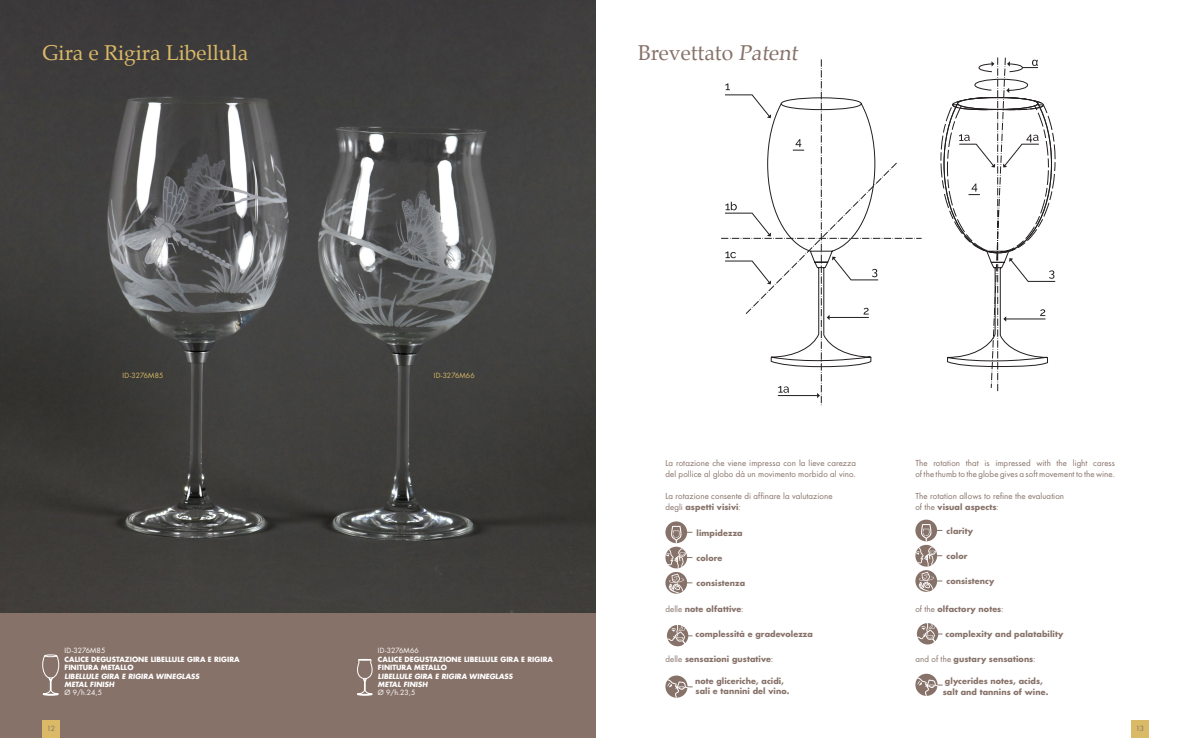
<style>
.page{position:relative;width:1191px;height:738px;background:#fff}
.page>*{position:absolute;margin:0;border:0;box-sizing:border-box;transform-origin:0 0}
.t1{font:21px "Palatino";color:#dab967}
.t2{font:21px "Palatino";color:#877269}
.t3{font:700 8px "Futura";letter-spacing:.01em;color:#877269}
.t4{font:8px/11px "Futura";letter-spacing:.01em;color:#877269}
.t5{font:700 7px "Futura";color:#fff}
.t6{font:7px "Futura";letter-spacing:.01em;color:#fff}
.t7{font:7px "Futura";letter-spacing:.015em;color:#dab967}
.t8{font:7px "Futura";color:#877269}
.s1{font-weight:400}
</style>
<div class="page">
<img style="left:0;top:0;width:595px;height:613px">
<div style="left:0;top:613px;width:595px;height:124px;background:#877269"></div>
<div style="left:43px;top:720px;width:17px;height:17px;background:#dab967"></div>
<svg style="left:42px;top:654px;width:17px;height:41px"></svg>
<svg style="left:357px;top:658px;width:16px;height:37px"></svg>
<div style="left:1131px;top:720px;width:17px;height:17px;background:#dab967"></div>
<svg style="left:721px;top:59px;width:201px;height:346px"></svg>
<svg style="left:778px;top:385px;width:11px;height:7px"></svg>
<hr style="left:778px;top:395px;width:39px;height:1px;background:#231f20">
<svg style="left:817px;top:392px;width:3px;height:6px"></svg>
<svg style="left:724px;top:83px;width:154px;height:284px"></svg>
<svg style="left:940px;top:57px;width:115px;height:334px"></svg>
<svg style="left:665px;top:521px;width:22px;height:21px"></svg>
<svg style="left:665px;top:525px;width:27px;height:68px"></svg>
<svg style="left:667px;top:625px;width:25px;height:20px"></svg>
<svg style="left:665px;top:675px;width:22px;height:22px"></svg>
<svg style="left:666px;top:678px;width:26px;height:19px"></svg>
<svg style="left:915px;top:519px;width:22px;height:22px"></svg>
<svg style="left:915px;top:523px;width:27px;height:68px"></svg>
<div style="left:917px;top:622px;width:21px;height:22px;background:#877269;border-radius:50%"></div>
<svg style="left:916px;top:622px;width:26px;height:21px"></svg>
<svg style="left:915px;top:673px;width:22px;height:22px"></svg>
<svg style="left:915px;top:677px;width:27px;height:18px"></svg>
<p class="t1" style="left:43px;top:35px;width:207px">Gira e Rigira Libellula</p>
<p class="t2" style="left:638px;top:35px;width:165px">Brevettato Patent</p>
<p class="t7" style="left:123px;top:370px;width:42px">ID-3276M85</p>
<p class="t7" style="left:434px;top:370px;width:42px">ID-3276M66</p>
<p class="t6" style="left:65px;top:645px;width:42px">ID-3276M85</p>
<p class="t5" style="left:65px;top:653px;width:176px">CALICE DEGUSTAZIONE LIBELLULE GIRA E RIGIRA</p>
<p class="t5" style="left:65px;top:662px;width:70px">FINITURA METALLO</p>
<p class="t5" style="left:65px;top:670px;width:137px">LIBELLULE GIRA E RIGIRA WINEGLASS</p>
<p class="t5" style="left:65px;top:679px;width:52px">METAL FINISH</p>
<p class="t6" style="left:65px;top:687px;width:39px">Ø 9/h.24,5</p>
<p class="t8" style="left:47px;top:723px;width:10px">12</p>
<p class="t6" style="left:378px;top:645px;width:42px">ID-3276M66</p>
<p class="t5" style="left:378px;top:653px;width:176px">CALICE DEGUSTAZIONE LIBELLULE GIRA E RIGIRA</p>
<p class="t5" style="left:378px;top:662px;width:70px">FINITURA METALLO</p>
<p class="t5" style="left:378px;top:670px;width:137px">LIBELLULE GIRA E RIGIRA WINEGLASS</p>
<p class="t5" style="left:378px;top:679px;width:52px">METAL FINISH</p>
<p class="t6" style="left:378px;top:687px;width:39px">Ø 9/h.23,5</p>
<p class="t4" style="left:665px;top:457px;width:192px">La rotazione che viene impressa con la lieve carezza del pollice al globo dà un movimento morbido al vino.</p>
<p class="t4" style="left:665px;top:490px;width:169px">La rotazione consente di affinare la valutazione</p>
<p class="t3" style="left:665px;top:501px;width:77px"><span class="s1">degli</span> aspetti visivi<span class="s1">:</span></p>
<p class="t3" style="left:696px;top:527px;width:47px">limpidezza</p>
<p class="t3" style="left:696px;top:552px;width:27px">colore</p>
<p class="t3" style="left:696px;top:577px;width:50px">consistenza</p>
<p class="t3" style="left:665px;top:603px;width:80px"><span class="s1">delle</span> note olfattive<span class="s1">:</span></p>
<p class="t3" style="left:695px;top:628px;width:119px">complessità e gradevolezza</p>
<p class="t3" style="left:665px;top:653px;width:109px"><span class="s1">delle</span> sensazioni gustative<span class="s1">:</span></p>
<p class="t3" style="left:695px;top:675px;width:90px">note gliceriche, acidi,</p>
<p class="t3" style="left:695px;top:685px;width:95px">sali e tannini del vino.</p>
<p class="t4" style="left:915px;top:457px;width:201px">The rotation that is impressed with the light caress</p>
<p class="t4" style="left:915px;top:468px;width:201px">of the thumb to the globe gives a soft movement to the wine.</p>
<p class="t4" style="left:915px;top:490px;width:150px">The rotation allows to refine the evaluation</p>
<p class="t3" style="left:915px;top:501px;width:85px"><span class="s1">of the</span> visual aspects<span class="s1">:</span></p>
<p class="t3" style="left:946px;top:525px;width:28px">clarity</p>
<p class="t3" style="left:946px;top:550px;width:22px">color</p>
<p class="t3" style="left:946px;top:575px;width:49px">consistency</p>
<p class="t3" style="left:915px;top:603px;width:90px"><span class="s1">of the</span> olfactory notes<span class="s1">:</span></p>
<p class="t3" style="left:945px;top:628px;width:119px">complexity and palatability</p>
<p class="t3" style="left:915px;top:653px;width:122px"><span class="s1">and of the</span> gustary sensations<span class="s1">:</span></p>
<p class="t3" style="left:945px;top:675px;width:99px">glycerides notes, acids,</p>
<p class="t3" style="left:942px;top:686px;width:107px">salt and tannins of wine.</p>
<p class="t8" style="left:1135px;top:723px;width:10px">13</p>
</div>
